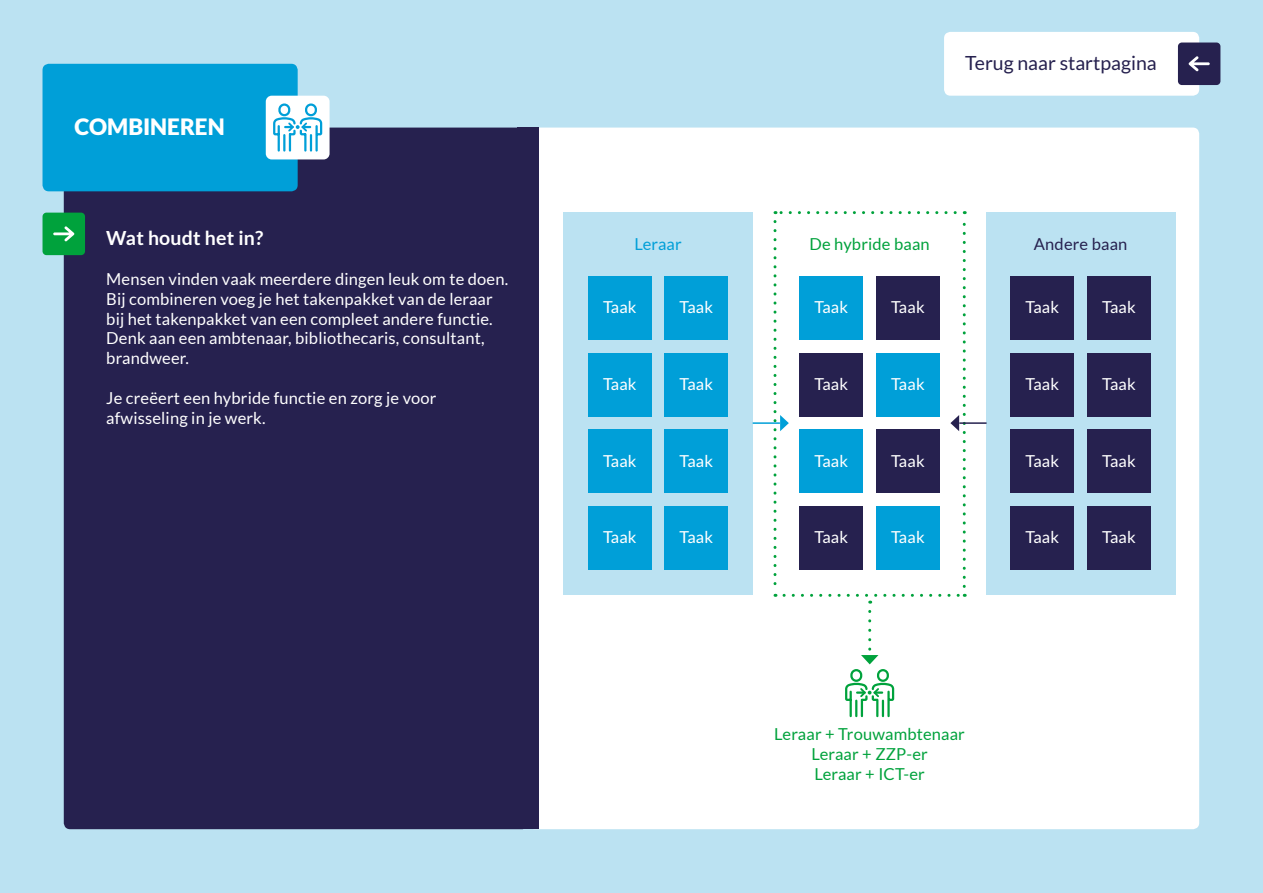
<style>
.page{position:relative;width:1263px;height:893px;background:#bbe2f2}
.page>*{position:absolute;margin:0;border:0;box-sizing:border-box;transform-origin:0 0}
.t1{font:900 22.5px "Lato";color:#fff}
.t2{font:19.5px "Lato";color:#26214f}
.t3{font:700 19.5px "Lato";letter-spacing:.01em;color:#fff}
.t4{font:16.5px/19.8px "Lato";letter-spacing:.01em;color:#fff}
.t5{font:16.5px/19.8px "Lato";letter-spacing:.01em;color:#00a23c;text-align:center}
.t6{font:16.5px "Lato";letter-spacing:.01em;color:#26214f}
.t7{font:16.5px "Lato";letter-spacing:.01em;color:#009fd8}
</style>
<div class="page">
<div style="left:64px;top:128px;width:464px;height:701px;background:#26214f;border-radius:6px"></div>
<div style="left:528px;top:128px;width:671px;height:701px;background:#fff;border-radius:6px"></div>
<div style="left:43px;top:64px;width:255px;height:127px;background:#009fd8;border-radius:6px"></div>
<div style="left:43px;top:213px;width:42px;height:42px;background:#00a23c;border-radius:4px"></div>
<svg style="left:53px;top:226px;width:21px;height:15px"></svg>
<div style="left:518px;top:128px;width:21px;height:701px;background:#26214f"></div>
<div style="left:266px;top:96px;width:64px;height:63px;background:#fff;border-radius:6px"></div>
<svg style="left:273px;top:103px;width:50px;height:49px"></svg>
<div style="left:944px;top:32px;width:255px;height:64px;background:#fff;border-radius:6px"></div>
<div style="left:1178px;top:43px;width:42px;height:42px;background:#26214f;border-radius:4px"></div>
<svg style="left:1189px;top:56px;width:21px;height:15px"></svg>
<div style="left:563px;top:213px;width:190px;height:382px;background:#bbe2f2"></div>
<div style="left:588px;top:276px;width:64px;height:64px;background:#009fd8"></div>
<div style="left:588px;top:353px;width:64px;height:64px;background:#009fd8"></div>
<div style="left:588px;top:429px;width:64px;height:64px;background:#009fd8"></div>
<div style="left:588px;top:506px;width:64px;height:64px;background:#009fd8"></div>
<div style="left:664px;top:276px;width:64px;height:64px;background:#009fd8"></div>
<div style="left:664px;top:353px;width:64px;height:64px;background:#009fd8"></div>
<div style="left:664px;top:429px;width:64px;height:64px;background:#009fd8"></div>
<div style="left:664px;top:506px;width:64px;height:64px;background:#009fd8"></div>
<div style="left:986px;top:213px;width:190px;height:382px;background:#bbe2f2"></div>
<div style="left:1010px;top:276px;width:64px;height:64px;background:#26214f"></div>
<div style="left:1010px;top:353px;width:64px;height:64px;background:#26214f"></div>
<div style="left:1010px;top:429px;width:64px;height:64px;background:#26214f"></div>
<div style="left:1010px;top:506px;width:64px;height:64px;background:#26214f"></div>
<div style="left:1087px;top:276px;width:64px;height:64px;background:#26214f"></div>
<div style="left:1087px;top:353px;width:64px;height:64px;background:#26214f"></div>
<div style="left:1087px;top:429px;width:64px;height:64px;background:#26214f"></div>
<div style="left:1087px;top:506px;width:64px;height:64px;background:#26214f"></div>
<hr style="left:753px;top:422px;width:27px;height:2px;background:#009fd8">
<hr style="left:959px;top:422px;width:27px;height:2px;background:#26214f">
<svg style="left:773px;top:211px;width:193px;height:393px"></svg>
<svg style="left:845px;top:611px;width:50px;height:107px"></svg>
<h1 class="t1" style="left:74px;top:114px;width:152px">COMBINEREN</h1>
<p class="t3" style="left:106px;top:227px;width:159px">Wat houdt het in?</p>
<p class="t4" style="left:106px;top:269px;width:403px">Mensen vinden vaak meerdere dingen leuk om te doen.<br>Bij combineren voeg je het takenpakket van de leraar bij het takenpakket van een compleet andere functie.<br>Denk aan een ambtenaar, bibliothecaris, consultant, brandweer.</p>
<p class="t4" style="left:106px;top:388px;width:332px">Je creëert een hybride functie en zorg je voor afwisseling in je werk.</p>
<p class="t2" style="left:965px;top:52px;width:193px">Terug naar startpagina</p>
<p class="t7" style="left:634px;top:234px;width:49px">Leraar</p>
<p class="t5" style="left:809px;top:234px;width:122px">De hybride baan</p>
<p class="t6" style="left:1034px;top:234px;width:95px">Andere baan</p>
<p class="t4" style="left:603px;top:297px;width:35px">Taak</p>
<p class="t4" style="left:679px;top:297px;width:35px">Taak</p>
<p class="t4" style="left:814px;top:297px;width:35px">Taak</p>
<p class="t4" style="left:891px;top:297px;width:35px">Taak</p>
<p class="t4" style="left:1025px;top:297px;width:35px">Taak</p>
<p class="t4" style="left:1102px;top:297px;width:35px">Taak</p>
<p class="t4" style="left:603px;top:374px;width:35px">Taak</p>
<p class="t4" style="left:679px;top:374px;width:35px">Taak</p>
<p class="t4" style="left:814px;top:374px;width:35px">Taak</p>
<p class="t4" style="left:891px;top:374px;width:35px">Taak</p>
<p class="t4" style="left:1025px;top:374px;width:35px">Taak</p>
<p class="t4" style="left:1102px;top:374px;width:35px">Taak</p>
<p class="t4" style="left:603px;top:451px;width:35px">Taak</p>
<p class="t4" style="left:679px;top:451px;width:35px">Taak</p>
<p class="t4" style="left:814px;top:451px;width:35px">Taak</p>
<p class="t4" style="left:891px;top:451px;width:35px">Taak</p>
<p class="t4" style="left:1025px;top:451px;width:35px">Taak</p>
<p class="t4" style="left:1102px;top:451px;width:35px">Taak</p>
<p class="t4" style="left:603px;top:527px;width:35px">Taak</p>
<p class="t4" style="left:679px;top:527px;width:35px">Taak</p>
<p class="t4" style="left:814px;top:527px;width:35px">Taak</p>
<p class="t4" style="left:891px;top:527px;width:35px">Taak</p>
<p class="t4" style="left:1025px;top:527px;width:35px">Taak</p>
<p class="t4" style="left:1102px;top:527px;width:35px">Taak</p>
<p class="t5" style="left:774px;top:724px;width:192px">Leraar + Trouwambtenaar<br>Leraar + ZZP-er<br>Leraar + ICT-er</p>
</div>
